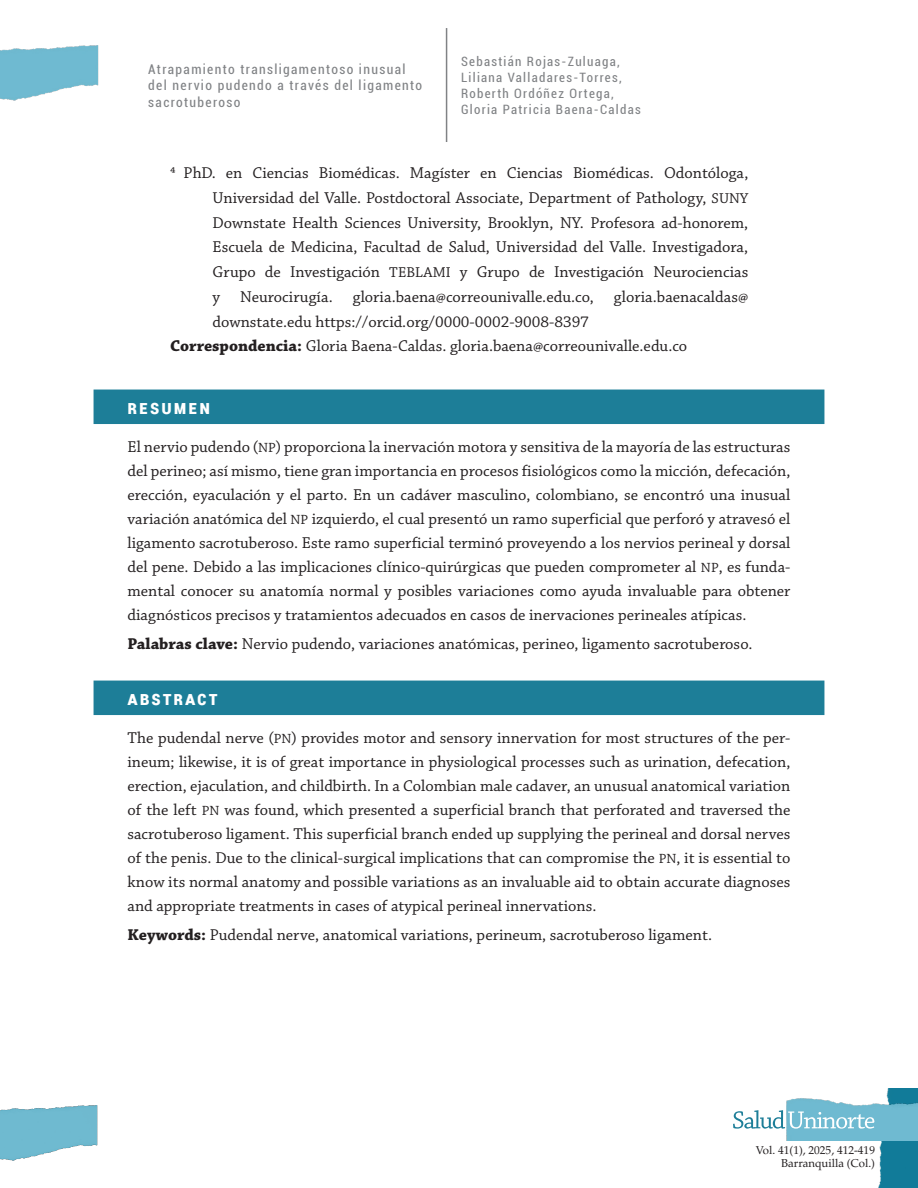
<style>
.page{position:relative;width:918px;height:1188px;background:#fff}
.page>*{position:absolute;margin:0;border:0;box-sizing:border-box;transform-origin:0 0}
.Titulo_resumen_azul{font:700 19.5px "Roboto Condensed";letter-spacing:.1em;color:#fff}
.Resumen{font:16.5px/24px "Chaparral Pro";color:#231f20;text-align:justify}
.Datos_autores{font:16.5px/24.8px "Chaparral Pro";color:#231f20;text-align:justify}
.Palabra_clave{font:16.5px "Chaparral Pro";color:#231f20}
.Correspondencia{font:16.5px "Chaparral Pro";color:#231f20}
.t1{font:condensed 13.5px/16.5px "Roboto";letter-spacing:.1em;color:#808285}
.t2{font:condensed 12.9px/15.9px "Roboto";letter-spacing:.1em;color:#808285}
.t3{font:11.4px/12.8px "Palatino LT Std";color:#231f20;text-align:right}
.s1{font-size:15px}
.s2{font-weight:700}
.s3{font-size:14.1px}
</style>
<div class="page">
<img style="left:0;top:1105px;width:98px;height:56px">
<img style="left:0;top:45px;width:99px;height:56px">
<img style="left:878px;top:1088px;width:40px;height:100px">
<img style="left:787px;top:1097px;width:131px;height:44px">
<svg style="left:733px;top:1110px;width:141px;height:19px"></svg>
<hr style="left:446px;top:28px;width:1px;height:114px;background:#808285">
<img style="left:0;top:1105px;width:1px;height:29px">
<div style="left:94px;top:390px;width:730px;height:34px;background:#1d7e98"></div>
<div style="left:94px;top:681px;width:730px;height:34px;background:#1d7e98"></div>
<p class="t1" style="left:148px;top:60px;width:275px">Atrapamiento transligamentoso inusual del nervio pudendo a través del ligamento sacrotuberoso</p>
<p class="t2" style="left:461px;top:53px;width:181px">Sebastián Rojas-Zuluaga,<br>Liliana Valladares-Torres,<br>Roberth Ordóñez Ortega,<br>Gloria Patricia Baena-Caldas</p>
<p class="Datos_autores" style="left:213px;top:161px;width:537px;text-indent:-43px">4 PhD. en Ciencias Biomédicas. Magíster en Ciencias Biomédicas. Odontóloga, Universidad del Valle. Postdoctoral Associate, Department of Pathology, <span class="s1">SUNY </span>Downstate Health Sciences University, Brooklyn, NY. Profesora ad-honorem, Escuela de Medicina, Facultad de Salud, Universidad del Valle. Investigadora, Grupo de Investigación <span class="s1">TEBLAMI</span> y Grupo de Investigación Neurociencias y Neurocirugía. gloria.baena@correounivalle.edu.co, gloria.baenacaldas@ downstate.edu https://orcid.org/0000-0002-9008-8397</p>
<p class="Correspondencia" style="left:170px;top:337px;width:519px"><span class="s2">Correspondencia:</span> Gloria Baena-Caldas. gloria.baena@correounivalle.edu.co</p>
<p class="Titulo_resumen_azul" style="left:128px;top:393px;width:84px">RESUMEN</p>
<p class="Resumen" style="left:128px;top:436px;width:664px">El nervio pudendo (<span class="s3">NP</span>) proporciona la inervación motora y sensitiva de la mayoría de las estructuras del perineo; así mismo, tiene gran importancia en procesos fisiológicos como la micción, defecación, erección, eyaculación y el parto. En un cadáver masculino, colombiano, se encontró una inusual variación anatómica del <span class="s3">NP</span> izquierdo, el cual presentó un ramo superficial que perforó y atravesó el ligamento sacrotuberoso. Este ramo superficial terminó proveyendo a los nervios perineal y dorsal del pene. Debido a las implicaciones clínico-quirúrgicas que pueden comprometer al <span class="s3">NP</span>, es funda&shy;mental conocer su anatomía normal y posibles variaciones como ayuda invaluable para obtener diagnósticos precisos y tratamientos adecuados en casos de inervaciones perineales atípicas.</p>
<p class="Palabra_clave" style="left:128px;top:634px;width:627px"><span class="s2">Palabras clave:</span> Nervio pudendo, variaciones anatómicas, perineo, ligamento sacrotuberoso.</p>
<p class="Titulo_resumen_azul" style="left:128px;top:684px;width:92px">ABSTRACT</p>
<p class="Resumen" style="left:128px;top:727px;width:664px">The pudendal nerve (<span class="s3">PN</span>) provides motor and sensory innervation for most structures of the per&shy;ineum; likewise, it is of great importance in physiological processes such as urination, defecation, erection, ejaculation, and childbirth. In a Colombian male cadaver, an unusual anatomical variation of the left <span class="s3">PN</span> was found, which presented a superficial branch that perforated and traversed the sacrotuberoso ligament. This superficial branch ended up supplying the perineal and dorsal nerves of the penis. Due to the clinical-surgical implications that can compromise the <span class="s3">PN</span>, it is essential to know its normal anatomy and possible variations as an invaluable aid to obtain accurate diagnoses and appropriate treatments in cases of atypical perineal innervations.</p>
<p class="Palabra_clave" style="left:128px;top:925px;width:586px"><span class="s2">Keywords:</span> Pudendal nerve, anatomical variations, perineum, sacrotuberoso ligament.</p>
<p class="t3" style="left:756px;top:1144px;width:121px">Vol. 41(1), 2025, 412-419<br>Barranquilla (Col.)</p>
</div>
